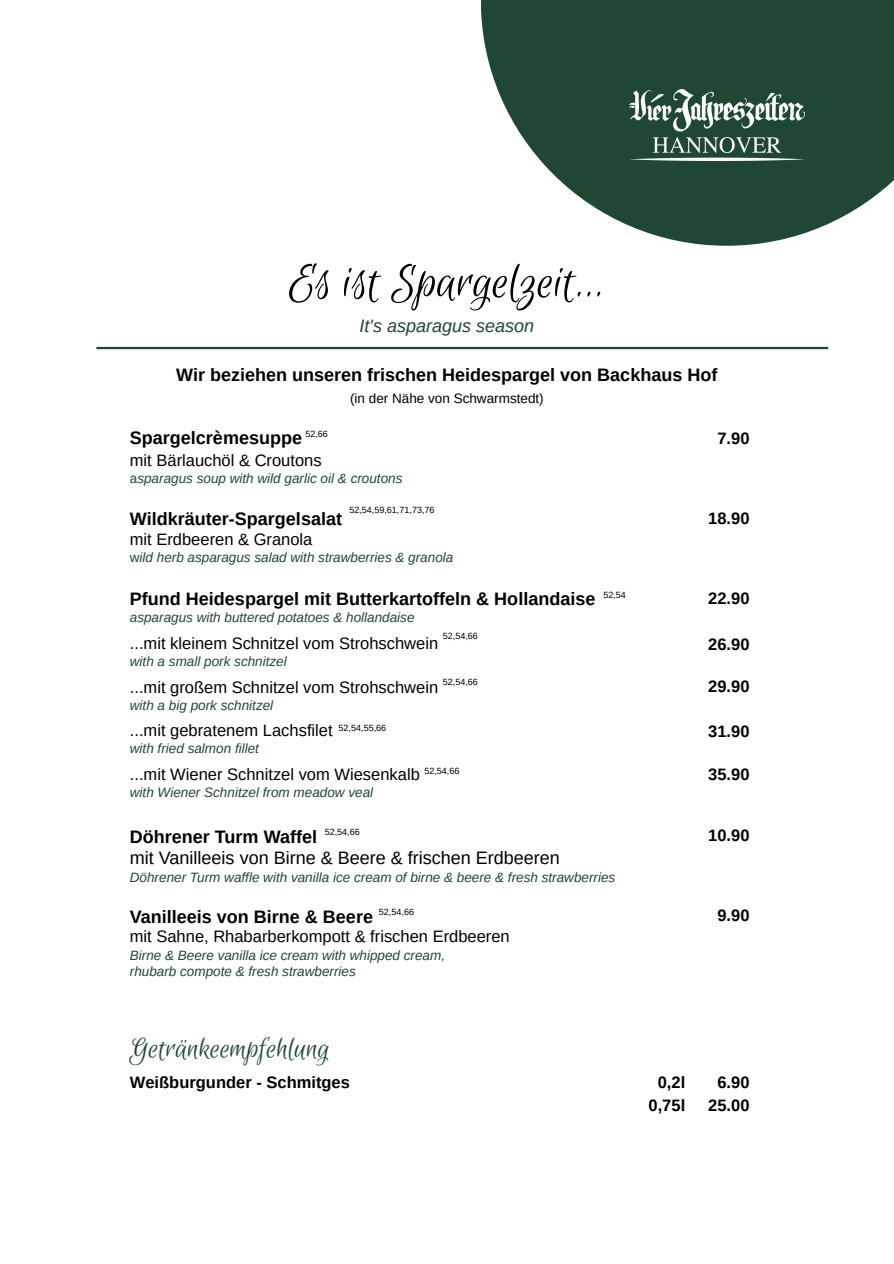
<style>
.page{position:relative;width:894px;height:1264px;background:#fff}
.page>*{position:absolute;margin:0;border:0;box-sizing:border-box;transform-origin:0 0}
.t1{font:52.5px "Euphoria Script";color:#000}
.t2{font:31.5px "Euphoria Script";color:#204734}
.t3{font:700 18px "Arimo";color:#000}
.t4{font:18px/21.5px "Arimo";color:#000}
.t5{font:italic 18px "Arimo";color:#204734}
.t6{font:16.5px "Arimo";color:#000}
.t7{font:700 16.5px "Arimo";color:#000}
.t8{font:italic 13.5px/15.8px "Arimo";color:#204734}
.t9{font:13.5px "Arimo";color:#000}
.t10{font:9px "Arimo";color:#000}
.s1{font-style:normal}
.s2{font-weight:700}
</style>
<div class="page">
<hr style="left:96px;top:347px;width:732px;height:2px;background:#204734">
<svg style="left:481px;top:0;width:412px;height:246px;fill:#204734"></svg>
<img style="left:629px;top:89px;width:175px;height:71px">
<h4 class="t1" style="left:289px;top:254px;width:317px">Es ist Spargelzeit...</h4>
<h4 class="t5" style="left:359px;top:316px;width:176px">It's asparagus season</h4>
<p class="t3" style="left:176px;top:365px;width:542px">Wir beziehen unseren frischen Heidespargel von Backhaus Hof</p>
<p class="t9" style="left:350px;top:390px;width:195px">(in der Nähe von Schwarmstedt)</p>
<h1 class="t3" style="left:130px;top:427px;width:174px">Spargelcrèmesuppe</h1>
<p class="t7" style="left:717px;top:428px;width:34px">7.90</p>
<h1 class="t6" style="left:130px;top:450px;width:193px">mit Bärlauchöl &amp; Croutons</h1>
<h1 class="t8" style="left:130px;top:470px;width:274px"><span class="s1">a</span>sparagus soup with wild garlic oil &amp; croutons</h1>
<h4 class="t3" style="left:130px;top:509px;width:214px">Wildkräuter-Spargelsalat</h4>
<h4 class="t6" style="left:130px;top:530px;width:184px">mit Erdbeeren &amp; Granola</h4>
<h4 class="t8" style="left:130px;top:549px;width:325px"><span class="s1">w</span>ild herb asparagus salad with strawberries &amp; granola</h4>
<p class="t3" style="left:130px;top:588px;width:467px">Pfund Heidespargel mit Butterkartoffeln &amp; Hollandaise</p>
<p class="t8" style="left:130px;top:609px;width:286px">asparagus with buttered potatoes &amp; hollandaise</p>
<h4 class="t6" style="left:130px;top:634px;width:310px">...mit kleinem Schnitzel vom Strohschwein</h4>
<h4 class="t8" style="left:130px;top:653px;width:158px">with a small pork schnitzel</h4>
<h5 class="t6" style="left:130px;top:677px;width:310px">...mit großem Schnitzel vom Strohschwein</h5>
<h5 class="t8" style="left:130px;top:697px;width:145px">with a big pork schnitzel</h5>
<h5 class="t6" style="left:130px;top:721px;width:204px">...mit gebratenem Lachsfilet</h5>
<h5 class="t8" style="left:130px;top:740px;width:131px">with fried salmon fillet</h5>
<h4 class="t6" style="left:130px;top:765px;width:291px">...mit Wiener Schnitzel vom Wiesenkalb</h4>
<h4 class="t8" style="left:130px;top:784px;width:245px">with Wiener Schnitzel from meadow veal</h4>
<p class="t10" style="left:305px;top:429px;width:24px">52,66</p>
<h3 class="t10" style="left:349px;top:504px;width:87px">52,54,59,61,71,73,76</h3>
<h3 class="t7" style="left:708px;top:509px;width:43px">18.90</h3>
<p class="t10" style="left:603px;top:590px;width:24px">52,54</p>
<p class="t7" style="left:708px;top:589px;width:43px">22.90</p>
<p class="t10" style="left:443px;top:631px;width:37px">52,54,66</p>
<p class="t10" style="left:443px;top:677px;width:37px">52,54,66</p>
<h4 class="t7" style="left:708px;top:635px;width:43px">26.90</h4>
<h4 class="t7" style="left:708px;top:676px;width:43px">29.90</h4>
<p class="t10" style="left:338px;top:722px;width:49px">52,54,55,66</p>
<h5 class="t7" style="left:708px;top:722px;width:43px">31.90</h5>
<h3 class="t10" style="left:424px;top:765px;width:37px">52,54,66</h3>
<h4 class="t7" style="left:708px;top:765px;width:43px">35.90</h4>
<h3 class="t10" style="left:324px;top:827px;width:37px">52,54,66</h3>
<h3 class="t7" style="left:708px;top:826px;width:43px">10.90</h3>
<h3 class="t4" style="left:130px;top:826px;width:431px"><span class="s2">Döhrener Turm Waffel<br></span>mit Vanilleeis von Birne &amp; Beere &amp; frischen Erdbeeren</h3>
<h3 class="t8" style="left:130px;top:869px;width:487px">Döhrener Turm waffle with vanilla ice cream of birne &amp; beere &amp; fresh strawberries</h3>
<h3 class="t10" style="left:379px;top:907px;width:37px">52,54,66</h3>
<h2 class="t7" style="left:717px;top:906px;width:34px">9.90</h2>
<p class="t3" style="left:130px;top:906px;width:244px">Vanilleeis von Birne &amp; Beere</p>
<p class="t6" style="left:130px;top:927px;width:381px">mit Sahne, Rhabarberkompott &amp; frischen Erdbeeren</p>
<p class="t8" style="left:130px;top:947px;width:317px">Birne &amp; Beere vanilla ice cream with whipped cream, rhubarb compote &amp; fresh strawberries</p>
<p class="t2" style="left:130px;top:1031px;width:201px">Getränkeempfehlung</p>
<h3 class="t7" style="left:130px;top:1073px;width:221px">Weißburgunder - Schmitges</h3>
<h3 class="t7" style="left:657px;top:1073px;width:29px">0,2l</h3>
<h3 class="t7" style="left:717px;top:1073px;width:34px">6.90</h3>
<h3 class="t7" style="left:648px;top:1095px;width:38px">0,75l</h3>
<h3 class="t7" style="left:708px;top:1095px;width:43px">25.00</h3>
</div>
